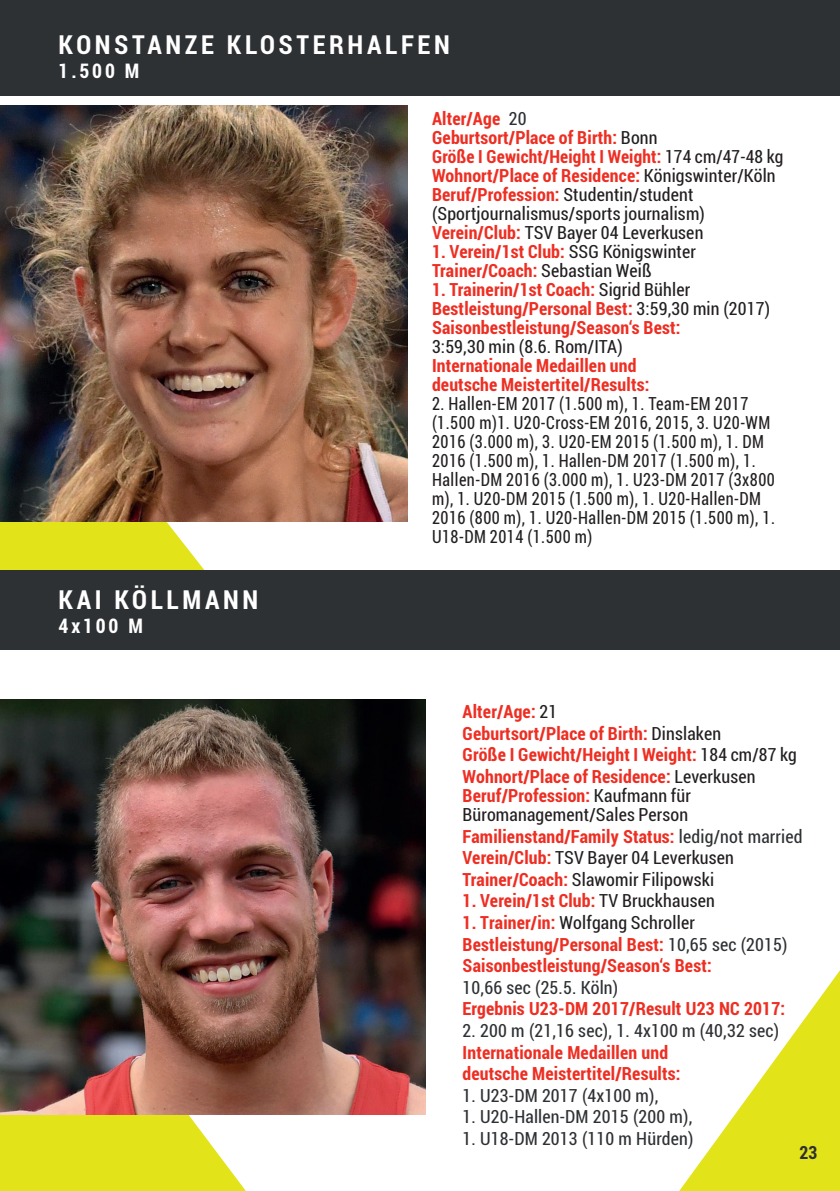
<style>
.page{position:relative;width:840px;height:1191px;background:#fff}
.page>*{position:absolute;margin:0;border:0;box-sizing:border-box;transform-origin:0 0}
.t1{font:700 26px "Roboto Condensed";letter-spacing:.14em;color:#fff}
.t2{font:700 20px "Roboto Condensed";letter-spacing:.14em;color:#fff}
.t3{font:700 18px/19px "Roboto Condensed";letter-spacing:.01em;color:#ee2e22}
.t4{font:18px/19px "Roboto Condensed";letter-spacing:.03em;color:#231f20;scale:.91 1}
.t5{font:18px "Roboto Condensed";letter-spacing:.01em;color:#2e3134}
.t6{font:18px/19px "Roboto Condensed";letter-spacing:.01em;color:#231f20}
.t7{font:700 18px "Roboto Condensed";color:#2e3134}
.s1{font-weight:400;color:#2e3134}
.s2{font-weight:400;color:#231f20}
.s3{font-weight:700;color:#ee2e22}
</style>
<div class="page">
<svg style="left:0;top:1114px;width:300px;height:77px;fill:#e2e318"></svg>
<svg style="left:679px;top:972px;width:160px;height:219px"></svg>
<svg style="left:0;top:521px;width:239px;height:49px;fill:#e2e318"></svg>
<div style="left:0;top:0;width:839px;height:95px;background:#2e3134"></div>
<div style="left:0;top:570px;width:839px;height:79px;background:#2e3134"></div>
<img style="left:0;top:699px;width:425px;height:415px">
<img style="left:0;top:106px;width:408px;height:415px">
<h1 class="t1" style="left:59px;top:26px;width:392px">KONSTANZE KLOSTERHALFEN</h1>
<p class="t2" style="left:59px;top:57px;width:82px">1.500 M</p>
<h1 class="t1" style="left:59px;top:581px;width:201px">KAI KÖLLMANN</h1>
<p class="t2" style="left:59px;top:611px;width:86px">4x100 M</p>
<p class="t3" style="left:432px;top:108px;width:352px">Alter/Age <span class="s1">20<br></span>Geburtsort/Place of Birth: <span class="s2">Bonn<br></span>Größe I Gewicht/Height I Weight: <span class="s2">174 cm/47-48 kg </span>Wohnort/Place of Residence: <span class="s2">Königswinter/Köln </span>Beruf/Profession: <span class="s2">Studentin/student (Sportjournalismus/sports journalism)<br></span>Verein/Club: <span class="s2">TSV Bayer 04 Leverkusen</span></p>
<p class="t3" style="left:432px;top:241px;width:265px">1. Verein/1st Club: <span class="s2">SSG Königswinter<br></span>Trainer/Coach: <span class="s2">Sebastian Weiß</span></p>
<p class="t3" style="left:432px;top:279px;width:339px">1. Trainerin/1st Coach: <span class="s2">Sigrid Bühler<br></span>Bestleistung/Personal Best: <span class="s2">3:59,30 min (2017)<br></span>Saisonbestleistung/Season‘s Best:</p>
<p class="t6" style="left:432px;top:336px;width:192px">3:59,30 min (8.6. Rom/ITA)</p>
<p class="t3" style="left:432px;top:355px;width:219px">Internationale Medaillen und deutsche Meistertitel/Results:</p>
<p class="t4" style="left:432px;top:393px;width:378px">2. Hallen-EM 2017 (1.500 m), 1. Team-EM 2017 (1.500 m)1. U20-Cross-EM 2016, 2015, 3. U20-WM 2016 (3.000 m), 3. U20-EM 2015 (1.500 m), 1. DM 2016 (1.500 m), 1. Hallen-DM 2017 (1.500 m), 1.<br>Hallen-DM 2016 (3.000 m), 1. U23-DM 2017 (3x800 m), 1. U20-DM 2015 (1.500 m), 1. U20-Hallen-DM 2016 (800 m), 1. U20-Hallen-DM 2015 (1.500 m), 1.<br>U18-DM 2014 (1.500 m)</p>
<p class="t3" style="left:462px;top:700px;width:335px;line-height:21.6px">Alter/Age: <span class="s2">21<br></span>Geburtsort/Place of Birth: <span class="s2">Dinslaken<br></span>Größe I Gewicht/Height I Weight: <span class="s2">184 cm/87 kg </span>Wohnort/Place of Residence: <span class="s2">Leverkusen</span></p>
<p class="t6" style="left:462px;top:785px;width:229px"><span class="s3">Beruf/Profession:</span> Kaufmann für<br>Büromanagement/Sales Person</p>
<p class="t3" style="left:462px;top:824px;width:341px;line-height:21.6px">Familienstand/Family Status: <span class="s1">ledig/not married<br></span>Verein/Club: <span class="s2">TSV Bayer 04 Leverkusen<br></span>Trainer/Coach: <span class="s2">Slawomir Filipowski</span></p>
<p class="t3" style="left:462px;top:890px;width:253px">1. Verein/1st Club: <span class="s2">TV Bruckhausen</span></p>
<p class="t3" style="left:462px;top:911px;width:326px;line-height:21.6px">1. Trainer/in: <span class="s2">Wolfgang Schroller<br></span>Bestleistung/Personal Best: <span class="s1">10,65 sec (2015)<br></span>Saisonbestleistung/Season‘s Best:</p>
<p class="t5" style="left:462px;top:975px;width:157px">10,66 sec (25.5. Köln)</p>
<p class="t3" style="left:462px;top:998px;width:324px">Ergebnis U23-DM 2017/Result U23 NC 2017:</p>
<p class="t5" style="left:462px;top:1018px;width:318px">2. 200 m (21,16 sec), 1. 4x100 m (40,32 sec)</p>
<p class="t3" style="left:462px;top:1040px;width:219px;line-height:21.6px">Internationale Medaillen und deutsche Meistertitel/Results:</p>
<p class="t5" style="left:462px;top:1083px;width:197px">1. U23-DM 2017 (4x100 m),</p>
<p class="t5" style="left:462px;top:1104px;width:231px">1. U20-Hallen-DM 2015 (200 m),</p>
<p class="t5" style="left:462px;top:1126px;width:232px">1. U18-DM 2013 (110 m Hürden)</p>
<p class="t7" style="left:798px;top:1139px;width:19px">23</p>
</div>
